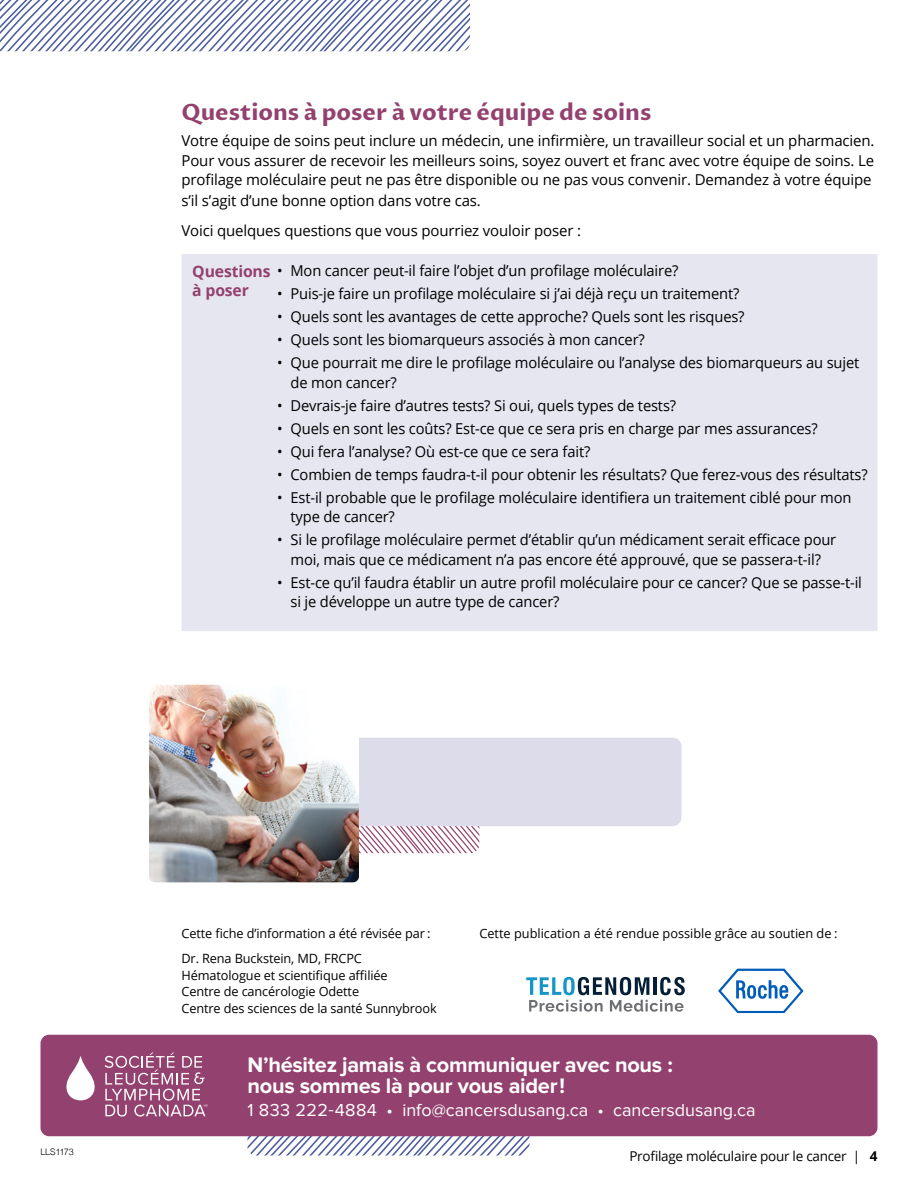
<style>
.page{position:relative;width:918px;height:1188px;background:#fff}
.page>*{position:absolute;margin:0;border:0;box-sizing:border-box;transform-origin:0 0}
.t1{font:700 22.5px "Proza Libre";color:#93416f}
.t2{font:700 21.75px/21px "Proxima Nova";letter-spacing:-.01em;color:#fff}
.t3{font:18px "Proxima Nova";color:#fff}
.t4{font:700 15.75px "Open Sans";letter-spacing:-.01em;color:#93416f}
.t5{font:15px/19.5px "Open Sans";letter-spacing:-.01em;color:#000}
.t6{font:13.5px "Open Sans";letter-spacing:-.02em;color:#000}
.t7{font:12.75px/16.5px "Open Sans";letter-spacing:-.01em;color:#000}
.t8{font:300 9px "Helvetica";letter-spacing:-.02em;color:#000}
.s1{font-weight:700;font-size:15.75px;color:#93416f}
.s2{font-weight:700}
</style>
<div class="page">
<div style="left:181px;top:254px;width:697px;height:377px;background:#e6e6f0"></div>
<svg style="left:0;top:0;width:470px;height:51px"></svg>
<svg style="left:248px;top:1136px;width:281px;height:20px"></svg>
<svg style="left:359px;top:826px;width:120px;height:27px"></svg>
<div style="left:275px;top:738px;width:406px;height:88px;background:#dcdcea;border-radius:9px"></div>
<div style="left:40px;top:1035px;width:837px;height:101px;background:#93416f;border-radius:9px"></div>
<svg style="left:66px;top:1053px;width:142px;height:64px"></svg>
<img style="left:149px;top:685px;width:210px;height:197px">
<svg style="left:718px;top:969px;width:86px;height:44px"></svg>
<svg style="left:526px;top:977px;width:159px;height:35px"></svg>
<h1 class="t1" style="left:181px;top:98px;width:471px">Questions à poser à votre équipe de soins</h1>
<p class="t5" style="left:181px;top:130px;width:695px;text-align:justify">Votre équipe de soins peut inclure un médecin, une infirmière, un travailleur social et un pharmacien.<br>Pour vous assurer de recevoir les meilleurs soins, soyez ouvert et franc avec votre équipe de soins. Le profilage moléculaire peut ne pas être disponible ou ne pas vous convenir. Demandez à votre équipe</p>
<p class="t5" style="left:181px;top:185px;width:401px;line-height:30px">s’il s’agit d’une bonne option dans votre cas.<br>Voici quelques questions que vous pourriez vouloir poser :</p>
<p class="t5" style="left:192px;top:261px;width:488px"><span class="s1">Questions</span> • Mon cancer peut-il faire l’objet d’un profilage moléculaire?</p>
<p class="t4" style="left:192px;top:280px;width:58px">à poser</p>
<p class="t5" style="left:277px;top:284px;width:464px">• Puis-je faire un profilage moléculaire si j’ai déjà reçu un traitement?</p>
<p class="t5" style="left:277px;top:307px;width:469px">• Quels sont les avantages de cette approche? Quels sont les risques?</p>
<p class="t5" style="left:277px;top:330px;width:369px">• Quels sont les biomarqueurs associés à mon cancer?</p>
<p class="t5" style="left:291px;top:353px;width:570px;text-indent:-13px">• Que pourrait me dire le profilage moléculaire ou l’analyse des biomarqueurs au sujet de mon cancer?</p>
<p class="t5" style="left:277px;top:395px;width:401px">• Devrais-je faire d’autres tests? Si oui, quels types de tests?</p>
<p class="t5" style="left:277px;top:418px;width:542px">• Quels en sont les coûts? Est-ce que ce sera pris en charge par mes assurances?</p>
<p class="t5" style="left:277px;top:441px;width:315px">• Qui fera l’analyse? Où est-ce que ce sera fait?</p>
<p class="t5" style="left:277px;top:464px;width:592px">• Combien de temps faudra-t-il pour obtenir les résultats? Que ferez-vous des résultats?</p>
<p class="t5" style="left:291px;top:487px;width:562px;text-indent:-13px">• Est-il probable que le profilage moléculaire identifiera un traitement ciblé pour mon type de cancer?</p>
<p class="t5" style="left:277px;top:530px;width:561px;text-align:center">• Si le profilage moléculaire permet d’établir qu’un médicament serait efficace pour moi, mais que ce médicament n’a pas encore été approuvé, que se passera-t-il?</p>
<p class="t5" style="left:291px;top:572px;width:573px;text-indent:-13px">• Est-ce qu’il faudra établir un autre profil moléculaire pour ce cancer? Que se passe-t-il si je développe un autre type de cancer?</p>
<p class="t8" style="left:40px;top:1144px;width:35px">LLS1173</p>
<p class="t7" style="left:181px;top:920px;width:251px;line-height:25.5px">Cette fiche d’information a été révisée par :<br>Dr. Rena Buckstein, MD, FRCPC</p>
<p class="t7" style="left:181px;top:966px;width:257px">Hématologue et scientifique affiliée<br>Centre de cancérologie Odette<br>Centre des sciences de la santé Sunnybrook</p>
<p class="t7" style="left:479px;top:924px;width:360px">Cette publication a été rendue possible grâce au soutien de :</p>
<h2 class="t2" style="left:248px;top:1054px;width:427px">N’hésitez jamais à communiquer avec nous : nous sommes là pour vous aider!</h2>
<p class="t3" style="left:248px;top:1100px;width:510px">1 833 222-4884 • info@cancersdusang.ca • cancersdusang.ca</p>
<p class="t6" style="left:629px;top:1147px;width:250px">Profilage moléculaire pour le cancer | <span class="s2">4</span></p>
</div>
